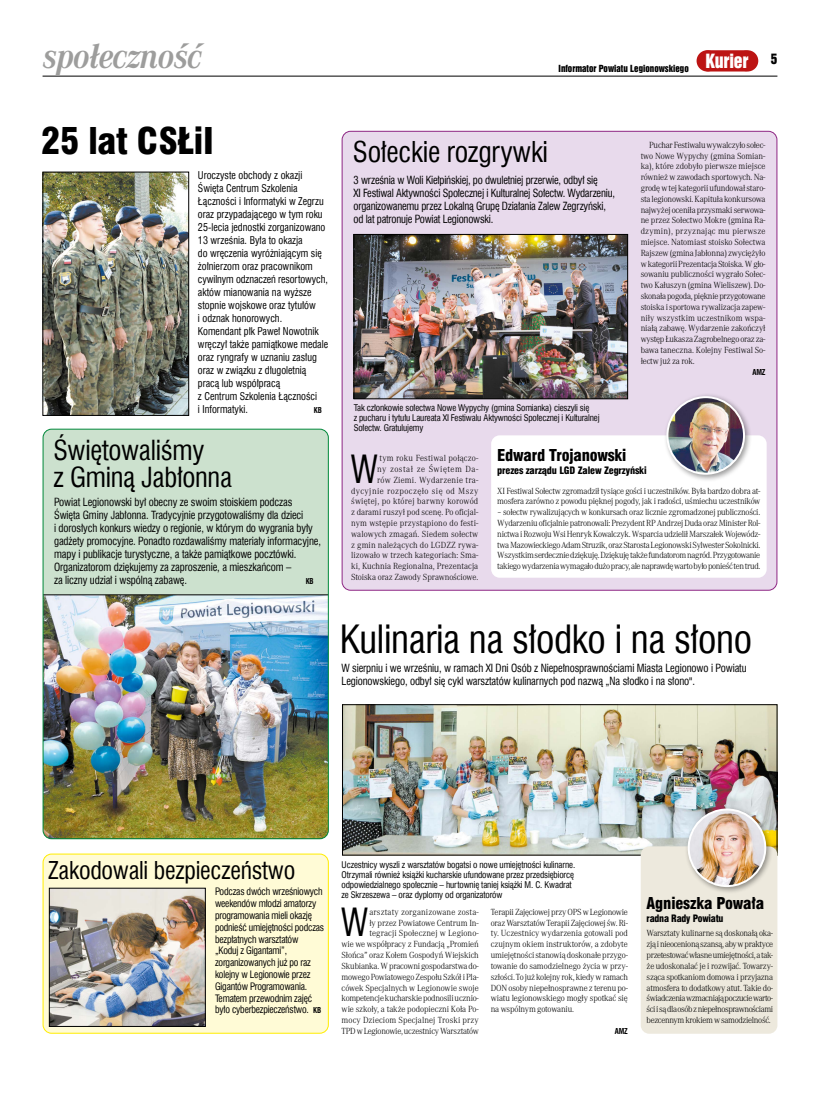
<style>
.page{position:relative;width:820px;height:1106px;background:#fff}
.page>*{position:absolute;margin:0;border:0;box-sizing:border-box;transform-origin:0 0}
.t1{font:38px "Swis 721 Cn EU";letter-spacing:-.01em;color:#000}
.t2{font:37.9px "Swis 721 Cn EU";color:#000;scale:.9 1}
.t3{font:italic 700 36px "Corporate A";letter-spacing:-.02em;color:#9d9d9c;scale:.9 1}
.t4{font:36px "Swis 721 Blk Cn EU";letter-spacing:-.01em;color:#000}
.t5{font:28px "Swis 721 Cn EU";letter-spacing:-.01em;color:#000}
.t6{font:27px/27px "Swis 721 Cn EU";letter-spacing:-.01em;color:#000}
.t7{font:24px "Swis 721 Cn EU";letter-spacing:-.01em;color:#000}
.t8{font:16px "Swis 721 Blk Cn EU";letter-spacing:-.015em;color:#000}
.t9{font:13px "Swis 921 EU";color:#000}
.t10{font:11px/13px "Swis 721 Cn EU";letter-spacing:-.01em;color:#000;scale:.96 1}
.t11{font:10.5px/13px "Swis 721 Cn EU";color:#000;scale:.96 1}
.t12{font:10px/11.8px "Swis 721 Cn EU";letter-spacing:-.02em;color:#000;scale:.96 1}
.t13{font:10px "Swis 721 Blk Cn EU";letter-spacing:-.015em;color:#000}
.t14{font:10px "Swis 721 Blk Cn EU";letter-spacing:-.015em;color:#000;scale:.96 1}
.t15{font:300 9.2px/10.8px "Corporate A";letter-spacing:-.015em;color:#000;text-align:justify;scale:.96 1}
.t16{font:300 9.2px/10.8px "Corporate A";letter-spacing:.01em;color:#000;text-align:right;scale:.96 1}
.t17{font:9px/10px "Swis 721 Cn EU";letter-spacing:-.015em;color:#000}
.t18{font:9px "Swis 921 EU";color:#000}
.t19{font:700 8px "Swis 721 Cn EU";letter-spacing:-.02em;color:#000;scale:.94 1}
.s1{font-weight:700;font-size:8px}
</style>
<div class="page">
<hr style="left:43px;top:76px;width:734px;height:1px;background:#000">
<div style="left:698px;top:50px;width:56px;height:21px;background:#bc1413;border-radius:11px"></div>
<div style="left:696px;top:50px;width:21px;height:21px;background:#bc1413;border-radius:50%"></div>
<div style="left:736px;top:50px;width:22px;height:21px;background:#bc1413;border-radius:50%"></div>
<img style="left:344px;top:706px;width:431px;height:147px">
<div style="left:342px;top:704px;width:435px;height:151px;border:1px solid #000"></div>
<div style="left:342px;top:131px;width:434px;height:459px;background:#e8daec;border-radius:9px"></div>
<div style="left:43px;top:429px;width:285px;height:409px;background:#cce1ce;border-radius:9px"></div>
<img style="left:43px;top:594px;width:285px;height:244px">
<div style="left:43px;top:428px;width:286px;height:411px;border:1px solid #00883a;border-radius:9px"></div>
<img style="left:45px;top:174px;width:142px;height:239px">
<div style="left:43px;top:172px;width:146px;height:243px;border:1px solid #000"></div>
<div style="left:43px;top:854px;width:285px;height:179px;background:#fffbd6;border-radius:9px"></div>
<div style="left:43px;top:853px;width:286px;height:180px;border:1px solid #ffed00;border-radius:9px"></div>
<img style="left:355px;top:236px;width:270px;height:161px">
<div style="left:353px;top:234px;width:274px;height:165px;border:1px solid #000"></div>
<div style="left:491px;top:435px;width:275px;height:142px;background:#fff;border-radius:9px"></div>
<div style="left:663px;top:393px;width:88px;height:89px;background:#000;opacity:.4"></div>
<img style="left:667px;top:397px;width:76px;height:77px;border-radius:38px">
<div style="left:666px;top:396px;width:78px;height:79px;border:2px solid #fff;border-radius:50%"></div>
<div style="left:640px;top:846px;width:137px;height:187px;background:#ede9dd;border-radius:9px"></div>
<div style="left:684px;top:805px;width:89px;height:89px;background:#000;opacity:.4"></div>
<img style="left:688px;top:809px;width:77px;height:77px;border-radius:38px">
<div style="left:687px;top:808px;width:79px;height:79px;border:2px solid #fff;border-radius:50%"></div>
<img style="left:51px;top:890px;width:152px;height:134px">
<h3 class="t3" style="left:43px;top:35px;width:178px">społeczność</h3>
<p class="t18" style="left:558px;top:62px;width:191px">Informator Powiatu Legionowskiego <sup>Kurier</sup></p>
<h3 class="t9" style="left:770px;top:50px;width:8px">5</h3>
<h3 class="t4" style="left:41px;top:119px;width:174px">25 lat CSŁiI</h3>
<p class="t11" style="left:198px;top:169px;width:137px">Uroczyste obchody z okazji<br>Święta Centrum Szkolenia<br>Łączności i Informatyki w Zegrzu oraz przypadającego w tym roku<br>25-lecia jednostki zorganizowano<br>13 września. Była to okazja<br>do wręczenia wyróżniającym się żołnierzom oraz pracownikom cywilnym odznaczeń resortowych, aktów mianowania na wyższe stopnie wojskowe oraz tytułów<br>i odznak honorowych.<br>Komendant płk Paweł Nowotnik wręczył także pamiątkowe medale oraz ryngrafy w uznaniu zasług oraz w związku z długoletnią pracą lub współpracą<br>z Centrum Szkolenia Łączności<br>i Informatyki.</p>
<p class="t19" style="left:314px;top:405px;width:10px">KB</p>
<h3 class="t6" style="left:53px;top:436px;width:180px">Świętowaliśmy<br>z Gminą Jabłonna</h3>
<p class="t10" style="left:54px;top:495px;width:279px">Powiat Legionowski był obecny ze swoim stoiskiem podczas Święta Gminy Jabłonna. Tradycyjnie przygotowaliśmy dla dzieci<br>i dorosłych konkurs wiedzy o regionie, w którym do wygrania były gadżety promocyjne. Ponadto rozdawaliśmy materiały informacyjne, mapy i publikacje turystyczne, a także pamiątkowe pocztówki.<br>Organizatorom dziękujemy za zaproszenie, a mieszkańcom –<br>za liczny udział i wspólną zabawę.</p>
<p class="t19" style="left:305px;top:576px;width:10px">KB</p>
<h3 class="t5" style="left:353px;top:133px;width:197px">Sołeckie rozgrywki</h3>
<p class="t10" style="left:353px;top:173px;width:274px">3 września w Woli Kiełpińskiej, po dwuletniej przerwie, odbył się<br>XI Festiwal Aktywności Społecznej i Kulturalnej Sołectw. Wydarzeniu, organizowanemu przez Lokalną Grupę Działania Zalew Zegrzyński, od lat patronuje Powiat Legionowski.</p>
<p class="t17" style="left:353px;top:403px;width:247px">Tak członkowie sołectwa Nowe Wypychy (gmina Somianka) cieszyli się<br>z pucharu i tytułu Laureata XI Festiwalu Aktywności Społecznej i Kulturalnej<br>Sołectw. Gratulujemy</p>
<p class="t15" style="left:640px;top:139px;width:132px;text-indent:9px">Puchar Festiwalu wywalczyło sołec&shy;two Nowe Wypychy (gmina Somian&shy;ka), które zdobyło pierwsze miejsce również w zawodach sportowych. Na&shy;grodę w tej kategorii ufundował staro&shy;sta legionowski. Kapituła konkursowa najwyżej oceniła przysmaki serwowa&shy;ne przez Sołectwo Mokre (gmina Ra&shy;dzymin), przyznając mu pierwsze miejsce. Natomiast stoisko Sołectwa Rajszew (gmina Jabłonna) zwyciężyło w kategorii Prezentacja Stoiska. W gło&shy;sowaniu publiczności wygrało Sołec&shy;two Kałuszyn (gmina Wieliszew). Do&shy;skonała pogoda, pięknie przygotowane stoiska i sportowa rywalizacja zapew&shy;niły wszystkim uczestnikom wspa&shy;niałą zabawę. Wydarzenie zakończył występ Łukasza Zagrobelnego oraz za&shy;bawa taneczna. Kolejny Festiwal So&shy;łectw już za rok.</p>
<p class="t19" style="left:752px;top:367px;width:15px">AMZ</p>
<h2 class="t2" style="left:350px;top:444px;width:31px">W</h2>
<p class="t16" style="left:351px;top:453px;width:134px">tym roku Festiwal połączo-<br>ny został ze Świętem Da-<br>rów Ziemi. Wydarzenie tra&shy;dycyjnie rozpoczęło się od Mszy świętej, po której barwny korowód z darami ruszył pod scenę. Po oficjal&shy;nym wstępie przystąpiono do festi&shy;walowych zmagań. Siedem sołectw z gmin należących do LGDZZ rywa&shy;lizowało w trzech kategoriach: Sma&shy;ki, Kuchnia Regionalna, Prezentacja<br>Stoiska oraz Zawody Sprawnościowe.</p>
<h3 class="t8" style="left:497px;top:445px;width:131px">Edward Trojanowski</h3>
<p class="t13" style="left:497px;top:464px;width:151px">prezes zarządu LGD Zalew Zegrzyński</p>
<p class="t15" style="left:497px;top:485px;width:275px">XI Festiwal Sołectw zgromadził tysiące gości i uczestników. Była bardzo dobra at&shy;mosfera zarówno z powodu pięknej pogody, jak i radości, uśmiechu uczestników</p>
<p class="t15" style="left:497px;top:507px;width:276px">– sołectw rywalizujących w konkursach oraz licznie zgromadzonej publiczności.<br>Wydarzeniu oficjalnie patronowali: Prezydent RP Andrzej Duda oraz Minister Rol&shy;nictwa i Rozwoju Wsi Henryk Kowalczyk. Wsparcia udzielił Marszałek Wojewódz&shy;twa Mazowieckiego Adam Struzik, oraz Starosta Legionowski Sylwester Sokolnicki.<br>Wszystkim serdecznie dziękuję. Dziękuję także fundatorom nagród. Przygotowanie takiego wydarzenia wymagało dużo pracy, ale naprawdę warto było ponieść ten trud.</p>
<h1 class="t1" style="left:340px;top:613px;width:413px">Kulinaria na słodko i na słono</h1>
<p class="t10" style="left:341px;top:662px;width:423px">W sierpniu i we wrześniu, w ramach XI Dni Osób z Niepełnosprawnościami Miasta Legionowo i Powiatu<br>Legionowskiego, odbył się cykl warsztatów kulinarnych pod nazwą „Na słodko i na słono".</p>
<h3 class="t7" style="left:48px;top:854px;width:248px">Zakodowali bezpieczeństwo</h3>
<p class="t12" style="left:215px;top:885px;width:115px">Podczas dwóch wrześniowych weekendów młodzi amatorzy programowania mieli okazję podnieść umiejętności podczas bezpłatnych warsztatów „Koduj z Gigantami”, zorganizowanych już po raz kolejny w Legionowie przez<br>Gigantów Programowania.<br>Tematem przewodnim zajęć było cyberbezpieczeństwo. <span class="s1">KB</span></p>
<p class="t17" style="left:341px;top:859px;width:235px">Uczestnicy wyszli z warsztatów bogatsi o nowe umiejętności kulinarne.<br>Otrzymali również książki kucharskie ufundowane przez przedsiębiorcę odpowiedzialnego społecznie – hurtownię taniej książki M. C. Kwadrat ze Skrzeszewa – oraz dyplomy od organizatorów</p>
<h2 class="t2" style="left:341px;top:897px;width:31px">W</h2>
<p class="t15" style="left:341px;top:906px;width:144px;text-align:right">arsztaty zorganizowane zosta-<br>ły przez Powiatowe Centrum In&shy;tegracji Społecznej w Legiono-<br>wie we współpracy z Fundacją „Promień Słońca” oraz Kołem Gospodyń Wiejskich Skubianka. W pracowni gospodarstwa do&shy;mowego Powiatowego Zespołu Szkół i Pla&shy;cówek Specjalnych w Legionowie swoje kompetencje kucharskie podnosili ucznio&shy;wie szkoły, a także podopieczni Koła Po&shy;mocy Dzieciom Specjalnej Troski przy TPD w Legionowie, uczestnicy Warsztatów</p>
<p class="t15" style="left:490px;top:906px;width:144px">Terapii Zajęciowej przy OPS w Legionowie oraz Warsztatów Terapii Zajęciowej św. Ri&shy;ty. Uczestnicy wydarzenia gotowali pod czujnym okiem instruktorów, a zdobyte umiejętności stanowią doskonałe przygo&shy;towanie do samodzielnego życia w przy&shy;szłości. To już kolejny rok, kiedy w ramach DON osoby niepełnosprawne z terenu po&shy;wiatu legionowskiego mogły spotkać się na wspólnym gotowaniu.</p>
<p class="t19" style="left:614px;top:1026px;width:15px">AMZ</p>
<h3 class="t8" style="left:646px;top:893px;width:119px">Agnieszka Powała</h3>
<p class="t14" style="left:646px;top:912px;width:82px">radna Rady Powiatu</p>
<p class="t15" style="left:646px;top:928px;width:133px">Warsztaty kulinarne są doskonałą oka&shy;zją i nieocenioną szansą, aby w praktyce przetestować własne umiejętności, a tak&shy;że udoskonalać je i rozwijać. Towarzy&shy;sząca spotkaniom domowa i przyjazna atmosfera to dodatkowy atut. Takie do&shy;świadczenia wzmacniają poczucie warto&shy;ści i są dla osób z niepełnosprawnościami bezcennym krokiem w samodzielność.</p>
</div>
